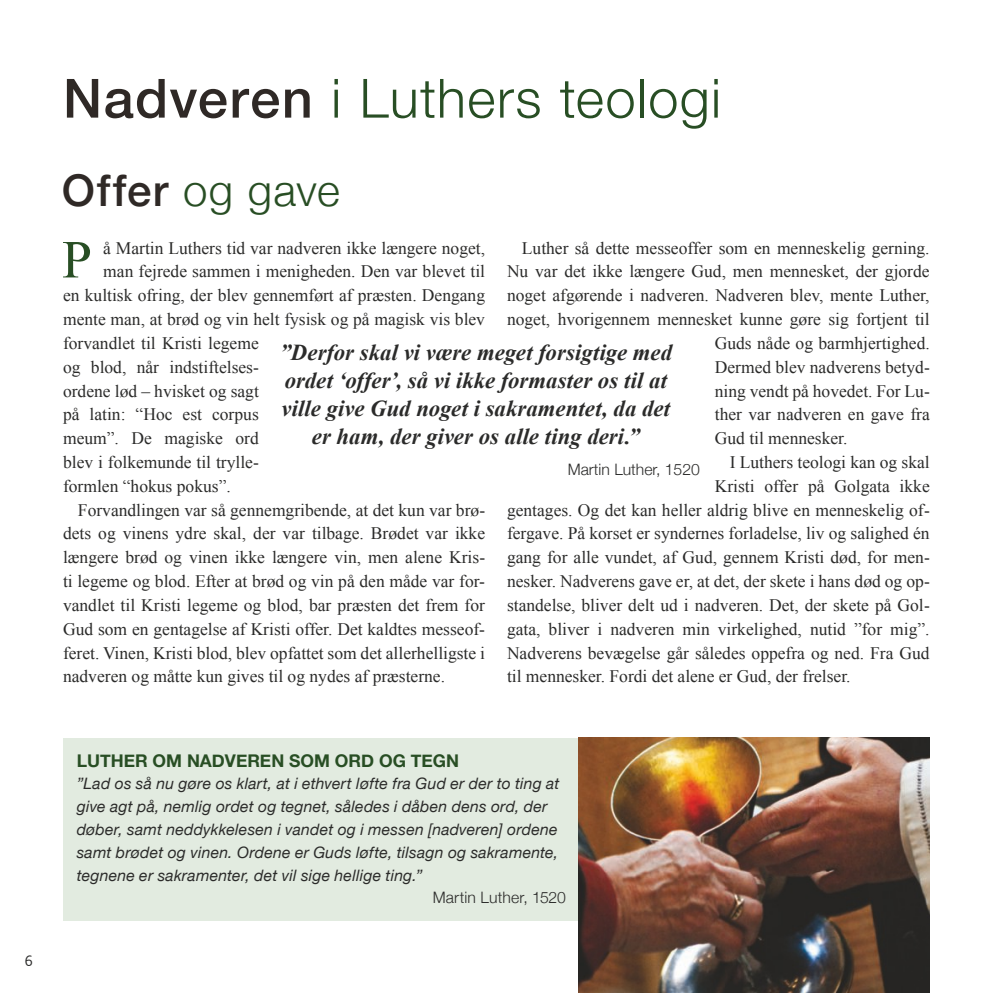
<style>
.page{position:relative;width:993px;height:993px;background:#fff}
.page>*{position:absolute;margin:0;border:0;box-sizing:border-box;transform-origin:0 0}
.t1{font:300 54.07px "Helvetica Neue";letter-spacing:.025em;color:#284e24}
.t2{font:53.38px "Times New Roman";color:#284e24}
.t3{font:300 43.75px "Helvetica Neue";letter-spacing:.02em;color:#284e24}
.t4{font:italic 700 22.75px/28px "Times New Roman";letter-spacing:.005em;color:#2b2b2a;text-align:center}
.t5{font:17.5px "Times New Roman";color:#2b2b2a}
.t6{font:700 17.5px "Helvetica Neue";color:#284e24}
.t7{font:italic 15.75px/22.8px "Helvetica Neue";letter-spacing:.015em;color:#2b2b2a}
.t8{font:300 15.75px "Helvetica Neue";color:#2b2b2a}
.t9{font:15.75px "Corbel";color:#2b2b2a}
.s1{font-weight:500;color:#2f2926}
</style>
<div class="page">
<img style="left:578px;top:737px;width:351px;height:255px">
<div style="left:64px;top:737px;width:514px;height:183px;background:#e2ebe0"></div>
<p class="t9" style="left:25px;top:951px;width:10px">6</p>
<h1 class="t1" style="left:63px;top:55px;width:659px"><span class="s1">Nadveren</span> i Luthers teologi</h1>
<h3 class="t3" style="left:62px;top:155px;width:279px"><span class="s1">Offer</span> og gave</h3>
<h2 class="t2" style="left:62px;top:223px;width:31px">P</h2>
<p class="t5" style="left:103px;top:236px;width:383px">å Martin Luthers tid var nadveren ikke længere noget,</p>
<p class="t5" style="left:521px;top:236px;width:409px">Luther så dette messeoffer som en menneskelig gerning.</p>
<p class="t5" style="left:507px;top:260px;width:424px">Nu var det ikke længere Gud, men mennesket, der gjorde</p>
<p class="t5" style="left:507px;top:283px;width:424px">noget afgørende i nadveren. Nadveren blev, mente Luther,</p>
<p class="t5" style="left:507px;top:307px;width:424px">noget, hvorigennem mennesket kunne gøre sig fortjent til</p>
<p class="t5" style="left:714px;top:331px;width:216px">Guds nåde og barmhjertighed.</p>
<p class="t5" style="left:714px;top:355px;width:216px">Dermed blev nadverens betyd-</p>
<p class="t5" style="left:714px;top:379px;width:216px">ning vendt på hovedet. For Lu-</p>
<p class="t5" style="left:714px;top:402px;width:216px">ther var nadveren en gave fra</p>
<p class="t5" style="left:714px;top:426px;width:134px">Gud til mennesker.</p>
<p class="t5" style="left:729px;top:450px;width:201px">I Luthers teologi kan og skal</p>
<p class="t5" style="left:714px;top:474px;width:216px">Kristi offer på Golgata ikke</p>
<p class="t5" style="left:507px;top:498px;width:424px">gentages. Og det kan heller aldrig blive en menneskelig of-</p>
<p class="t5" style="left:507px;top:521px;width:424px">fergave. På korset er syndernes forladelse, liv og salighed én</p>
<p class="t5" style="left:507px;top:545px;width:424px">gang for alle vundet, af Gud, gennem Kristi død, for men-</p>
<p class="t5" style="left:507px;top:569px;width:424px">nesker. Nadverens gave er, at det, der skete i hans død og op-</p>
<p class="t5" style="left:507px;top:593px;width:424px">standelse, bliver delt ud i nadveren. Det, der skete på Gol-</p>
<p class="t5" style="left:507px;top:617px;width:424px">gata, bliver i nadveren min virkelighed, nutid ”for mig”.</p>
<p class="t5" style="left:507px;top:640px;width:424px">Nadverens bevægelse går således oppefra og ned. Fra Gud</p>
<p class="t5" style="left:507px;top:664px;width:345px">til mennesker. Fordi det alene er Gud, der frelser.</p>
<p class="t5" style="left:103px;top:260px;width:383px">man fejrede sammen i menigheden. Den var blevet til</p>
<p class="t5" style="left:63px;top:283px;width:423px">en kultisk ofring, der blev gennemført af præsten. Dengang</p>
<p class="t5" style="left:63px;top:307px;width:423px">mente man, at brød og vin helt fysisk og på magisk vis blev</p>
<p class="t5" style="left:63px;top:331px;width:197px">forvandlet til Kristi legeme</p>
<p class="t5" style="left:63px;top:355px;width:197px">og blod, når indstiftelses-</p>
<p class="t5" style="left:63px;top:379px;width:197px">ordene lød – hvisket og sagt</p>
<p class="t5" style="left:63px;top:402px;width:197px">på latin: “Hoc est corpus</p>
<p class="t5" style="left:63px;top:426px;width:197px">meum”. De magiske ord</p>
<p class="t5" style="left:63px;top:450px;width:197px">blev i folkemunde til trylle-</p>
<p class="t5" style="left:63px;top:474px;width:169px">formlen “hokus pokus”.</p>
<p class="t5" style="left:78px;top:498px;width:409px">Forvandlingen var så gennemgribende, at det kun var brø-</p>
<p class="t5" style="left:63px;top:521px;width:423px">dets og vinens ydre skal, der var tilbage. Brødet var ikke</p>
<p class="t5" style="left:63px;top:545px;width:424px">længere brød og vinen ikke længere vin, men alene Kris-</p>
<p class="t5" style="left:63px;top:569px;width:423px">ti legeme og blod. Efter at brød og vin på den måde var for-</p>
<p class="t5" style="left:63px;top:593px;width:423px">vandlet til Kristi legeme og blod, bar præsten det frem for</p>
<p class="t5" style="left:63px;top:617px;width:423px">Gud som en gentagelse af Kristi offer. Det kaldtes messeof-</p>
<p class="t5" style="left:63px;top:640px;width:423px">feret. Vinen, Kristi blod, blev opfattet som det allerhelligste i</p>
<p class="t5" style="left:63px;top:664px;width:383px">nadveren og måtte kun gives til og nydes af præsterne.</p>
<h3 class="t4" style="left:279px;top:338px;width:394px">”Derfor skal vi være meget forsigtige med ordet ‘offer’, så vi ikke formaster os til at ville give Gud noget i sakramentet, da det er ham, der giver os alle ting deri.”</h3>
<p class="t8" style="left:567px;top:456px;width:133px">Martin Luther, 1520</p>
<p class="t6" style="left:77px;top:746px;width:384px">LUTHER OM NADVEREN SOM ORD OG TEGN</p>
<p class="t7" style="left:77px;top:773px;width:484px">”Lad os så nu gøre os klart, at i ethvert løfte fra Gud er der to ting at give agt på, nemlig ordet og tegnet, således i dåben dens ord, der døber, samt neddykkelesen i vandet og i messen [nadveren] ordene samt brødet og vinen. Ordene er Guds løfte, tilsagn og sakramente, tegnene er sakramenter, det vil sige hellige ting.”</p>
<p class="t8" style="left:432px;top:884px;width:135px">Martin Luther, 1520</p>
</div>
